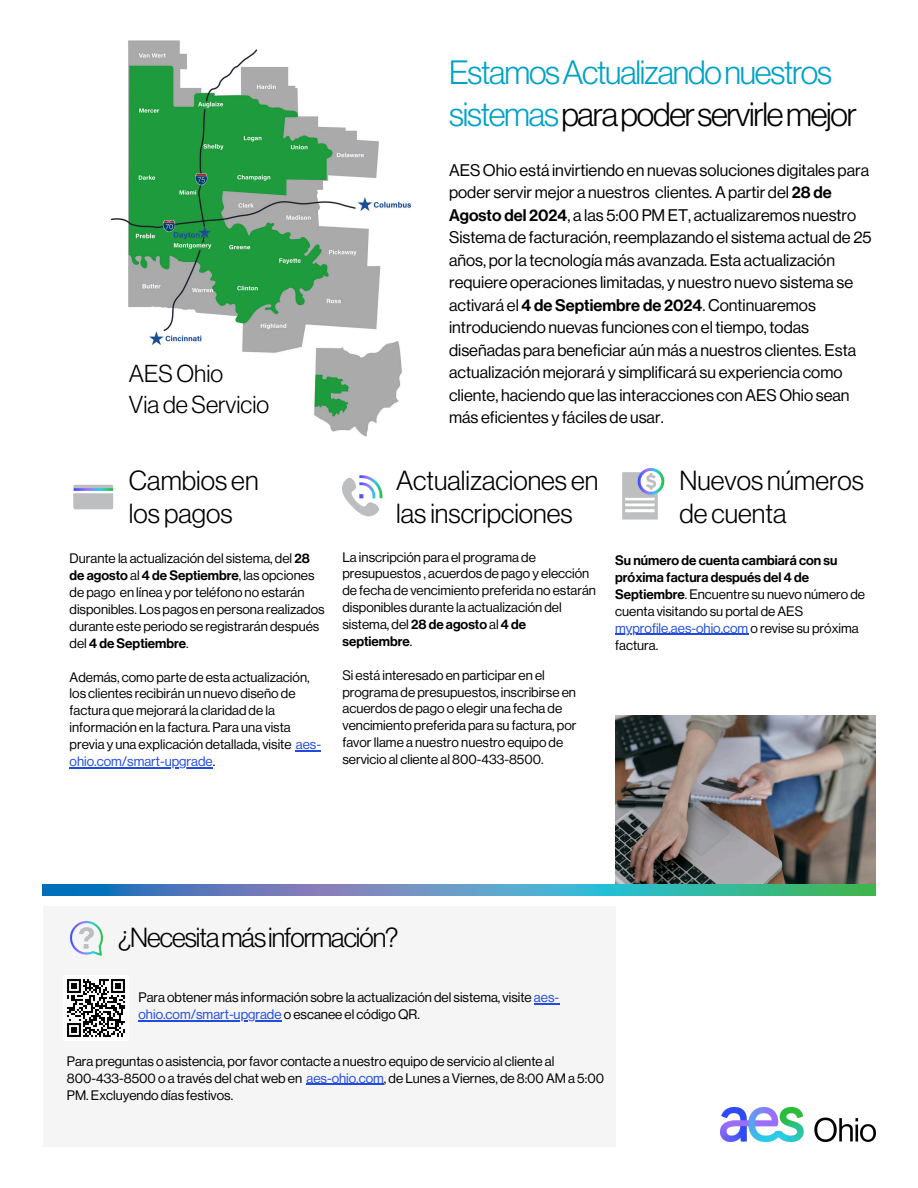
<style>
.page{position:relative;width:918px;height:1188px;background:#fff}
.page>*{position:absolute;margin:0;border:0;box-sizing:border-box;transform-origin:0 0}
.t1{font:300 33px/41.7px "Neue Haas Display";letter-spacing:-.04em;color:#00a2c8}
.t2{font:300 27px/33.8px "Neue Haas Display";color:#000}
.t3{font:300 27px "Neue Haas Display";letter-spacing:-.04em;color:#000}
.t4{font:300 24px/30.3px "Neue Haas Display";color:#000}
.t5{font:16.5px/22.5px "Neue Haas Display";color:#000}
.t6{font:13.5px/16.8px "Neue Haas Display";color:#000}
.t7{font:13.5px/16.8px "Neue Haas Display Mediu";color:#000}
.t8{font:13.5px "Neue Haas Display";color:#214ade}
.s1{font-family:"Neue Haas Display Mediu"}
.s2{color:#214ade}
.s3{color:#000}
.s4{font-family:"Neue Haas Display"}
</style>
<div class="page">
<img style="left:720px;top:1107px;width:155px;height:34px">
<hr style="left:615px;top:634px;width:133px;height:1px;background:#214ade">
<img style="left:615px;top:716px;width:260px;height:169px">
<div style="left:43px;top:906px;width:572px;height:240px;background:#f5f5f5"></div>
<img style="left:70px;top:921px;width:33px;height:35px">
<img style="left:43px;top:885px;width:832px;height:10px">
<img style="left:111px;top:40px;width:301px;height:397px">
<svg style="left:296px;top:750px;width:25px;height:1px"></svg>
<hr style="left:70px;top:767px;width:143px;height:1px;background:#214ade">
<img style="left:622px;top:468px;width:43px;height:52px">
<img style="left:342px;top:475px;width:41px;height:42px">
<img style="left:73px;top:484px;width:41px;height:26px">
<svg style="left:534px;top:1003px;width:25px;height:1px"></svg>
<hr style="left:139px;top:1020px;width:143px;height:1px;background:#214ade">
<img style="left:67px;top:979px;width:58px;height:58px">
<hr style="left:307px;top:1084px;width:77px;height:1px;background:#214ade">
<h3 class="t4" style="left:129px;top:360px;width:142px">AES Ohio<br>Via de Servicio</h3>
<h2 class="t2" style="left:129px;top:464px;width:131px">Cambios en los pagos</h2>
<p class="t6" style="left:70px;top:551px;width:257px">Durante la actualización del sistema, del <span class="s1">28 de agosto</span> al <span class="s1">4 de Septiembre</span>, las opciones de pago en línea y por teléfono no estarán disponibles. Los pagos en persona realizados durante este periodo se registrarán después del <span class="s1">4 de Septiembre</span>.</p>
<p class="t6" style="left:70px;top:669px;width:253px">Además, como parte de esta actualización, los clientes recibirán un nuevo diseño de factura que mejorará la claridad de la información en la factura. Para una vista previa y una explicación detallada, visite <span class="s2">aes-</span></p>
<h2 class="t8" style="left:70px;top:755px;width:147px">ohio.com/smart-upgrade<span class="s3">.</span></h2>
<h2 class="t1" style="left:449px;top:53px;width:409px">EstamosActualizandonuestros sistemas<span class="s3">parapoderservirlemejor</span></h2>
<p class="t5" style="left:449px;top:159px;width:424px">AES Ohio está invirtiendo en nuevas soluciones digitales para poder servir mejor a nuestros clientes. A partir del <span class="s1">28 de Agosto del 2024</span>, a las 5:00 PM ET, actualizaremos nuestro Sistema de facturación, reemplazando el sistema actual de 25 años, por la tecnología más avanzada. Esta actualización requiere operaciones limitadas, y nuestro nuevo sistema se activará el <span class="s1">4 de Septiembre de 2024</span>. Continuaremos introduciendo nuevas funciones con el tiempo, todas diseñadas para beneficiar aún más a nuestros clientes. Esta actualización mejorará y simplificará su experiencia como cliente, haciendo que las interacciones con AES Ohio sean más eficientes y fáciles de usar.</p>
<p class="t2" style="left:396px;top:464px;width:204px">Actualizaciones en las inscripciones</p>
<h2 class="t6" style="left:342px;top:549px;width:255px">La inscripción para el programa de presupuestos , acuerdos de pago y elección de fecha de vencimiento preferida no estarán disponibles durante la actualización del sistema, del <span class="s1">28 de agosto</span> al <span class="s1">4 de septiembre</span>.</h2>
<p class="t6" style="left:342px;top:667px;width:235px">Si está interesado en participar en el programa de presupuestos, inscribirse en acuerdos de pago o elegir una fecha de vencimiento preferida para su factura, por favor llame a nuestro nuestro equipo de servicio al cliente al 800-433-8500.</p>
<p class="t2" style="left:679px;top:464px;width:186px">Nuevos números de cuenta</p>
<h3 class="t7" style="left:615px;top:552px;width:251px">Su número de cuenta cambiará con su próxima factura después del 4 de Septiembre<span class="s4">. Encuentre su nuevo número de cuenta visitando su portal de AES</span></h3>
<h1 class="t6" style="left:615px;top:620px;width:245px"><span class="s2">myprofile.aes-ohio.com</span> o revise su próxima factura.</h1>
<p class="t3" style="left:118px;top:925px;width:282px">¿Necesitamásinformación?</p>
<p class="t6" style="left:139px;top:990px;width:422px">Para obtener más información sobre la actualización del sistema, visite <span class="s2">aes-</span></p>
<p class="t8" style="left:139px;top:1008px;width:283px">ohio.com/smart-upgrade <span class="s3">o escanee el código QR.</span></p>
<p class="t6" style="left:67px;top:1053px;width:539px">Para preguntas o asistencia, por favor contacte a nuestro equipo de servicio al cliente al<br>800-433-8500 o a través del chat web en <span class="s2">aes-ohio.com</span>, de Lunes a Viernes, de 8:00 AM a 5:00<br>PM. Excluyendo días festivos.</p>
</div>
